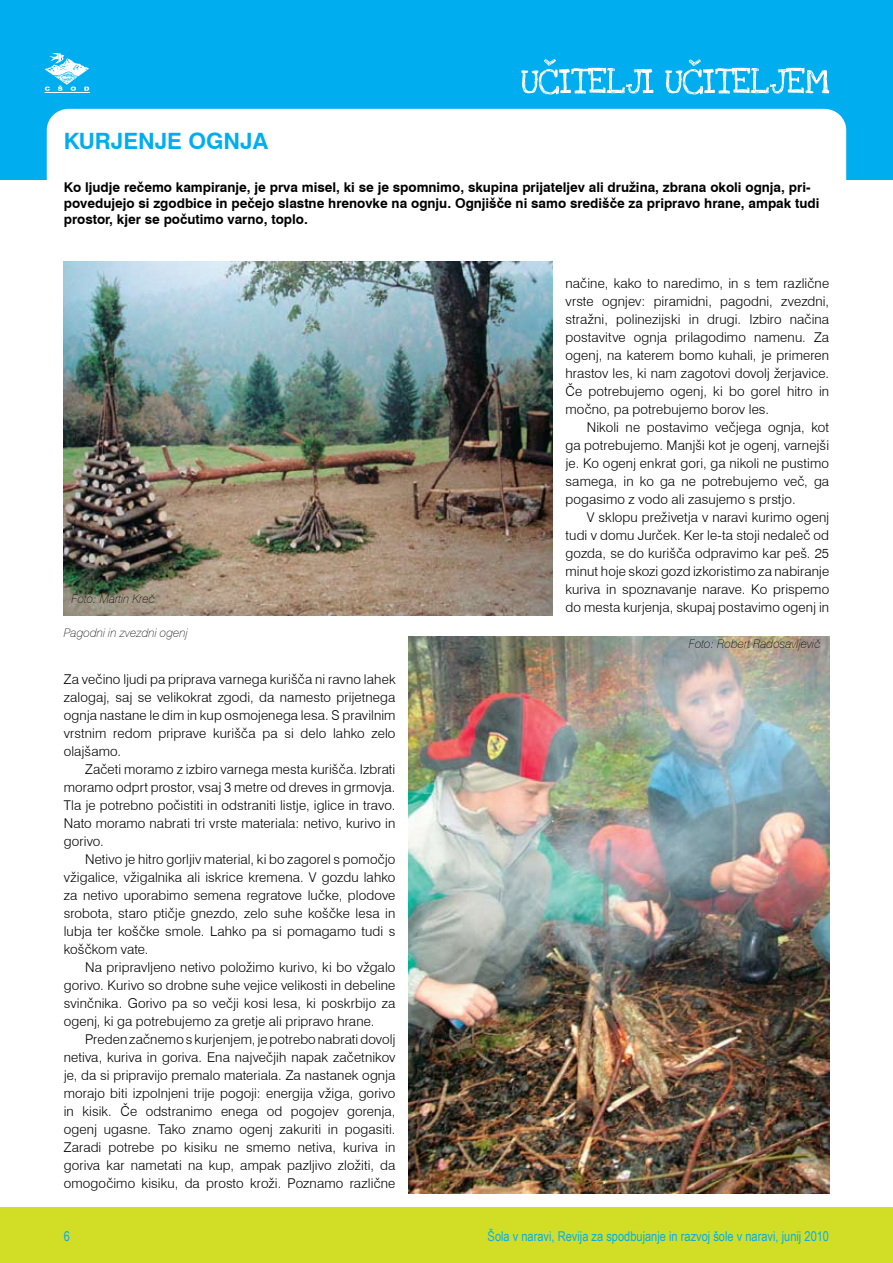
<style>
.page{position:relative;width:893px;height:1263px;background:#fff}
.page>*{position:absolute;margin:0;border:0;box-sizing:border-box;transform-origin:0 0}
.t1{font:700 22.5px "Swiss 721 BT";color:#00aeef}
.t2{font:300 13.5px/18px "Swiss 721 BT";letter-spacing:.01em;color:#000;text-align:justify}
.t3{font:700 13.5px/16.2px "Swiss 721 BT";color:#000}
.t4{font:13.5px "Arial Narrow";color:#00aeef}
.t5{font:italic 100 12px "Swiss 721 BT";color:#000}
</style>
<div class="page">
<div style="left:0;top:0;width:893px;height:179px;background:#00aeef"></div>
<div style="left:47px;top:109px;width:799px;height:1063px;background:#fff;border-radius:22px"></div>
<div style="left:0;top:1208px;width:893px;height:55px;background:#d2de26"></div>
<hr style="left:45px;top:92px;width:45px;height:1px;background:#fff">
<svg style="left:45px;top:53px;width:44px;height:38px"></svg>
<svg style="left:521px;top:59px;width:308px;height:36px"></svg>
<img style="left:64px;top:261px;width:489px;height:354px">
<img style="left:408px;top:636px;width:421px;height:557px">
<h1 class="t1" style="left:64px;top:127px;width:206px">KURJENJE OGNJA</h1>
<p class="t3" style="left:64px;top:179px;width:757px">Ko ljudje rečemo kampiranje, je prva misel, ki se je spomnimo, skupina prijateljev ali družina, zbrana okoli ognja, pri&shy;povedujejo si zgodbice in pečejo slastne hrenovke na ognju. Ognjišče ni samo središče za pripravo hrane, ampak tudi prostor, kjer se počutimo varno, toplo.</p>
<p class="t5" style="left:71px;top:591px;width:85px">Foto: Martin Kreč</p>
<p class="t5" style="left:64px;top:625px;width:126px">Pagodni in zvezdni ogenj</p>
<p class="t2" style="left:64px;top:670px;width:333px">Za večino ljudi pa priprava varnega kurišča ni ravno lahek zalogaj, saj se velikokrat zgodi, da namesto prijetnega ognja nastane le dim in kup osmojenega lesa. S pravilnim vrstnim redom priprave kurišča pa si delo lahko zelo olajšamo.</p>
<p class="t2" style="left:64px;top:760px;width:333px;text-indent:21px">Začeti moramo z izbiro varnega mesta kurišča. Izbrati moramo odprt prostor, vsaj 3 metre od dreves in grmovja.<br>Tla je potrebno počistiti in odstraniti listje, iglice in travo.<br>Nato moramo nabrati tri vrste materiala: netivo, kurivo in gorivo.</p>
<p class="t2" style="left:64px;top:850px;width:333px;text-indent:21px">Netivo je hitro gorljiv material, ki bo zagorel s pomočjo vžigalice, vžigalnika ali iskrice kremena. V gozdu lahko za netivo uporabimo semena regratove lučke, plodove srobota, staro ptičje gnezdo, zelo suhe koščke lesa in lubja ter koščke smole. Lahko pa si pomagamo tudi s koščkom vate.</p>
<p class="t2" style="left:64px;top:958px;width:333px;text-indent:21px">Na pripravljeno netivo položimo kurivo, ki bo vžgalo gorivo. Kurivo so drobne suhe vejice velikosti in debeline svinčnika. Gorivo pa so večji kosi lesa, ki poskrbijo za ogenj, ki ga potrebujemo za gretje ali pripravo hrane.</p>
<p class="t2" style="left:64px;top:1030px;width:333px;text-indent:21px">Preden začnemo s kurjenjem, je potrebo nabrati dovolj netiva, kuriva in goriva. Ena največjih napak začetnikov je, da si pripravijo premalo materiala. Za nastanek ognja morajo biti izpolnjeni trije pogoji: energija vžiga, gorivo in kisik. Če odstranimo enega od pogojev gorenja, ogenj ugasne. Tako znamo ogenj zakuriti in pogasiti.<br>Zaradi potrebe po kisiku ne smemo netiva, kuriva in goriva kar nametati na kup, ampak pazljivo zložiti, da omogočimo kisiku, da prosto kroži. Poznamo različne</p>
<p class="t2" style="left:566px;top:274px;width:265px">načine, kako to naredimo, in s tem različne vrste ognjev: piramidni, pagodni, zvezdni, stražni, polinezijski in drugi. Izbiro načina postavitve ognja prilagodimo namenu. Za ogenj, na katerem bomo kuhali, je primeren hrastov les, ki nam zagotovi dovolj žerjavice.<br>Če potrebujemo ogenj, ki bo gorel hitro in močno, pa potrebujemo borov les.</p>
<p class="t2" style="left:566px;top:418px;width:265px;text-indent:21px">Nikoli ne postavimo večjega ognja, kot ga potrebujemo. Manjši kot je ogenj, varnejši je. Ko ogenj enkrat gori, ga nikoli ne pustimo samega, in ko ga ne potrebujemo več, ga pogasimo z vodo ali zasujemo s prstjo.</p>
<p class="t2" style="left:566px;top:508px;width:265px;text-indent:21px">V sklopu preživetja v naravi kurimo ogenj tudi v domu Jurček. Ker le-ta stoji nedaleč od gozda, se do kurišča odpravimo kar peš. 25 minut hoje skozi gozd izkoristimo za nabiranje kuriva in spoznavanje narave. Ko prispemo do mesta kurjenja, skupaj postavimo ogenj in</p>
<p class="t5" style="left:689px;top:637px;width:133px">Foto: Robert Radosavljevič</p>
<p class="t4" style="left:64px;top:1226px;width:8px">6</p>
<p class="t4" style="left:488px;top:1226px;width:343px">Šola v naravi, Revija za spodbujanje in razvoj šole v naravi, junij 2010</p>
</div>
